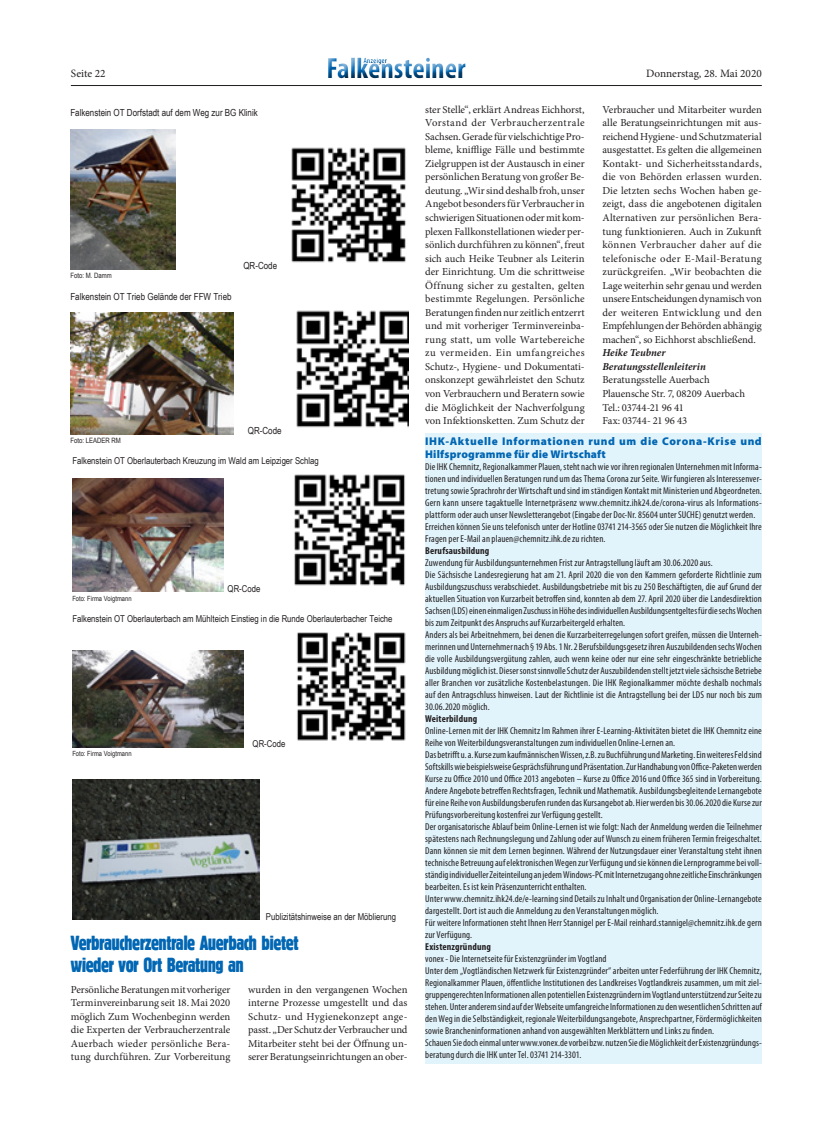
<style>
.page{position:relative;width:815px;height:1134px;background:#fff}
.page>*{position:absolute;margin:0;border:0;box-sizing:border-box;transform-origin:0 0}
.t1{font:700 condensed 29.38px "Myriad Pro";color:#0166b3}
.t2{font:21.25px/21.2px "Block D Regu Extr Cond";letter-spacing:-.025em;color:#0166b3}
.t3{font:900 11.25px/13.5px "Myriad Pro";letter-spacing:.05em;color:#0166b3}
.t4{font:11.25px "Minion Pro";color:#231f20}
.t5{font:10.62px/13.5px "Minion Pro";letter-spacing:-.005em;color:#231f20;text-align:justify}
.t6{font:italic 700 10.62px/13.5px "Minion Pro";color:#231f20}
.t7{font:condensed 10px/12px "Myriad Pro";letter-spacing:.01em;color:#231f20}
.t8{font:700 condensed 10px "Myriad Pro";letter-spacing:.015em;color:#231f20}
.t9{font:9.75px "Arial Narrow";color:#231f20}
.t10{font:9.5px "Arial Narrow";color:#231f20}
.t11{font:700 condensed 7.75px "Myriad Pro";color:#0166b3}
.t12{font:7.38px "Arial Narrow";color:#231f20}
.t13{font:7.12px "Arial Narrow";color:#231f20}
</style>
<div class="page">
<hr style="left:71px;top:85px;width:691px;height:1px;background:#231f20">
<div style="left:317px;top:48px;width:161px;height:39px;background:#fff"></div>
<div style="left:321px;top:52px;width:154px;height:35px;background:#231f20;opacity:.75"></div>
<img style="left:72px;top:479px;width:151px;height:113px">
<img style="left:294px;top:474px;width:111px;height:112px">
<img style="left:72px;top:651px;width:172px;height:96px">
<img style="left:297px;top:632px;width:109px;height:109px">
<img style="left:72px;top:779px;width:187px;height:140px">
<div style="left:425px;top:433px;width:337px;height:630px;background:#e1f4fc"></div>
<img style="left:70px;top:129px;width:106px;height:140px">
<img style="left:291px;top:147px;width:115px;height:116px">
<img style="left:70px;top:312px;width:163px;height:122px">
<img style="left:296px;top:310px;width:112px;height:118px">
<p class="t11" style="left:363px;top:56px;width:25px">Anzeiger</p>
<h1 class="t1" style="left:326px;top:50px;width:141px">Falkensteiner</h1>
<p class="t4" style="left:71px;top:66px;width:36px">Seite 22</p>
<p class="t4" style="left:646px;top:66px;width:117px">Donnerstag, 28. Mai 2020</p>
<p class="t9" style="left:70px;top:105px;width:189px">Falkenstein OT Dorfstadt auf dem Weg zur BG Klinik</p>
<p class="t12" style="left:70px;top:270px;width:43px">Foto: M. Damm</p>
<p class="t9" style="left:70px;top:290px;width:163px">Falkenstein OT Trieb Gelände der FFW Trieb</p>
<p class="t9" style="left:243px;top:259px;width:35px">QR-Code</p>
<p class="t12" style="left:70px;top:435px;width:52px">Foto: LEADER RM</p>
<p class="t9" style="left:248px;top:424px;width:35px">QR-Code</p>
<p class="t10" style="left:72px;top:454px;width:248px">Falkenstein OT Oberlauterbach Kreuzung im Wald am Leipziger Schlag</p>
<p class="t10" style="left:228px;top:582px;width:34px">QR-Code</p>
<p class="t13" style="left:72px;top:593px;width:61px">Foto: Firma Voigtmann</p>
<p class="t10" style="left:72px;top:612px;width:322px">Falkenstein OT Oberlauterbach am Mühlteich Einstieg in die Runde Oberlauterbacher Teiche</p>
<p class="t13" style="left:72px;top:748px;width:61px">Foto: Firma Voigtmann</p>
<p class="t10" style="left:253px;top:737px;width:34px">QR-Code</p>
<p class="t10" style="left:266px;top:909px;width:132px">Publizitätshinweise an der Möblierung</p>
<h2 class="t2" style="left:71px;top:933px;width:229px">Verbraucherzentrale Auerbach bietet wieder vor Ort Beratung an</h2>
<p class="t5" style="left:71px;top:982px;width:161px">Persönliche Beratungen mit vorheriger Terminvereinbarung seit 18. Mai 2020 möglich Zum Wochenbeginn werden die Experten der Verbraucherzentrale Auerbach wieder persönliche Bera&shy;tung durchführen. Zur Vorbereitung</p>
<p class="t5" style="left:248px;top:982px;width:161px">wurden in den vergangenen Wochen interne Prozesse umgestellt und das Schutz- und Hygienekonzept ange&shy;passt. „Der Schutz der Verbraucher und Mitarbeiter steht bei der Öffnung un&shy;serer Beratungseinrichtungen an ober-</p>
<p class="t5" style="left:425px;top:103px;width:161px">ster Stelle“, erklärt Andreas Eichhorst, Vorstand der Verbraucherzentrale Sachsen. Gerade für vielschichtige Pro&shy;bleme, knifflige Fälle und bestimmte Zielgruppen ist der Austausch in einer persönlichen Beratung von großer Be&shy;deutung. „Wir sind deshalb froh, unser Angebot besonders für Verbraucher in schwierigen Situationen oder mit kom&shy;plexen Fallkonstellationen wieder per&shy;sönlich durchführen zu können“, freut sich auch Heike Teubner als Leiterin der Einrichtung. Um die schrittweise Öffnung sicher zu gestalten, gelten bestimmte Regelungen. Persönliche Beratungen finden nur zeitlich entzerrt und mit vorheriger Terminvereinba&shy;rung statt, um volle Wartebereiche zu vermeiden. Ein umfangreiches Schutz-, Hygiene- und Dokumentati&shy;onskonzept gewährleistet den Schutz von Verbrauchern und Beratern sowie die Möglichkeit der Nachverfolgung von Infektionsketten. Zum Schutz der</p>
<p class="t5" style="left:602px;top:103px;width:161px">Verbraucher und Mitarbeiter wurden alle Beratungseinrichtungen mit aus&shy;reichend Hygiene- und Schutzmaterial ausgestattet. Es gelten die allgemeinen Kontakt- und Sicherheitsstandards, die von Behörden erlassen wurden.<br>Die letzten sechs Wochen haben ge&shy;zeigt, dass die angebotenen digitalen Alternativen zur persönlichen Bera&shy;tung funktionieren. Auch in Zukunft können Verbraucher daher auf die telefonische oder E-Mail-Beratung zurückgreifen. „Wir beobachten die Lage weiterhin sehr genau und werden unsere Entscheidungen dynamisch von der weiteren Entwicklung und den Empfehlungen der Behörden abhängig machen“, so Eichhorst abschließend.</p>
<p class="t6" style="left:602px;top:346px;width:105px">Heike Teubner<br>Beratungsstellenleiterin</p>
<p class="t5" style="left:602px;top:373px;width:144px;text-align:left">Beratungsstelle Auerbach<br>Plauensche Str. 7, 08209 Auerbach<br>Tel.: 03744-21 96 41<br>Fax: 03744- 21 96 43</p>
<p class="t3" style="left:425px;top:434px;width:338px">IHK-Aktuelle Informationen rund um die Corona-Krise und<br>Hilfsprogramme für die Wirtschaft</p>
<p class="t7" style="left:425px;top:461px;width:338px">Die IHK Chemnitz, Regionalkammer Plauen, steht nach wie vor ihren regionalen Unternehmen mit Informa&shy;tionen und individuellen Beratungen rund um das Thema Corona zur Seite. Wir fungieren als Interessenver&shy;tretung sowie Sprachrohr der Wirtschaft und sind im ständigen Kontakt mit Ministerien und Abgeordneten.<br>Gern kann unsere tagaktuelle Internetpräsenz www.chemnitz.ihk24.de/corona-virus als Informations&shy;plattform oder auch unser Newsletterangebot (Eingabe der Doc-Nr. 85604 unter SUCHE) genutzt werden.<br>Erreichen können Sie uns telefonisch unter der Hotline 03741 214-3565 oder Sie nutzen die Möglichkeit Ihre Fragen per E-Mail an plauen@chemnitz.ihk.de zu richten.</p>
<p class="t8" style="left:425px;top:545px;width:66px">Berufsausbildung</p>
<p class="t7" style="left:425px;top:557px;width:338px">Zuwendung für Ausbildungsunternehmen Frist zur Antragstellung läuft am 30.06.2020 aus.<br>Die Sächsische Landesregierung hat am 21. April 2020 die von den Kammern geforderte Richtlinie zum Ausbildungszuschuss verabschiedet. Ausbildungsbetriebe mit bis zu 250 Beschäftigten, die auf Grund der aktuellen Situation von Kurzarbeit betroffen sind, konnten ab dem 27. April 2020 über die Landesdirektion Sachsen (LDS) einen einmaligen Zuschuss in Höhe des individuellen Ausbildungsentgeltes für die sechs Wochen bis zum Zeitpunkt des Anspruchs auf Kurzarbeitergeld erhalten.<br>Anders als bei Arbeitnehmern, bei denen die Kurzarbeiterregelungen sofort greifen, müssen die Unterneh&shy;merinnen und Unternehmer nach § 19 Abs. 1 Nr. 2 Berufsbildungsgesetz ihren Auszubildenden sechs Wochen die volle Ausbildungsvergütung zahlen, auch wenn keine oder nur eine sehr eingeschränkte betriebliche Ausbildung möglich ist. Dieser sonst sinnvolle Schutz der Auszubildenden stellt jetzt viele sächsische Betriebe aller Branchen vor zusätzliche Kostenbelastungen. Die IHK Regionalkammer möchte deshalb nochmals auf den Antragschluss hinweisen. Laut der Richtlinie ist die Antragstellung bei der LDS nur noch bis zum 30.06.2020 möglich.</p>
<p class="t8" style="left:425px;top:713px;width:54px">Weiterbildung</p>
<p class="t7" style="left:425px;top:725px;width:338px">Online-Lernen mit der IHK Chemnitz Im Rahmen ihrer E-Learning-Aktivitäten bietet die IHK Chemnitz eine Reihe von Weiterbildungsveranstaltungen zum individuellen Online-Lernen an.<br>Das betrifft u. a. Kurse zum kaufmännischen Wissen, z.B. zu Buchführung und Marketing. Ein weiteres Feld sind Softskills wie beispielsweise Gesprächsführung und Präsentation. Zur Handhabung von Office-Paketen werden Kurse zu Office 2010 und Office 2013 angeboten – Kurse zu Office 2016 und Office 365 sind in Vorbereitung.<br>Andere Angebote betreffen Rechtsfragen, Technik und Mathematik. Ausbildungsbegleitende Lernangebote für eine Reihe von Ausbildungsberufen runden das Kursangebot ab. Hier werden bis 30.06.2020 die Kurse zur Prüfungsvorbereitung kostenfrei zur Verfügung gestellt.<br>Der organisatorische Ablauf beim Online-Lernen ist wie folgt: Nach der Anmeldung werden die Teilnehmer spätestens nach Rechnungslegung und Zahlung oder auf Wunsch zu einem früheren Termin freigeschaltet.<br>Dann können sie mit dem Lernen beginnen. Während der Nutzungsdauer einer Veranstaltung steht ihnen technische Betreuung auf elektronischen Wegen zur Verfügung und sie können die Lernprogramme bei voll&shy;ständig individueller Zeiteinteilung an jedem Windows-PC mit Internetzugang ohne zeitliche Einschränkungen bearbeiten. Es ist kein Präsenzunterricht enthalten.<br>Unter www.chemnitz.ihk24.de/e-learning sind Details zu Inhalt und Organisation der Online-Lernangebote dargestellt. Dort ist auch die Anmeldung zu den Veranstaltungen möglich.<br>Für weitere Informationen steht Ihnen Herr Stannigel per E-Mail reinhard.stannigel@chemnitz.ihk.de gern zur Verfügung.</p>
<p class="t8" style="left:425px;top:941px;width:67px">Existenzgründung</p>
<p class="t7" style="left:425px;top:953px;width:338px">vonex - Die Internetseite für Existenzgründer im Vogtland<br>Unter dem „Vogtländischen Netzwerk für Existenzgründer“ arbeiten unter Federführung der IHK Chemnitz, Regionalkammer Plauen, öffentliche Institutionen des Landkreises Vogtlandkreis zusammen, um mit ziel&shy;gruppengerechten Informationen allen potentiellen Existenzgründern im Vogtland unterstützend zur Seite zu stehen. Unter anderem sind auf der Webseite umfangreiche Informationen zu den wesentlichen Schritten auf den Weg in die Selbständigkeit, regionale Weiterbildungsangebote, Ansprechpartner, Fördermöglichkeiten sowie Brancheninformationen anhand von ausgewählten Merkblättern und Links zu finden.<br>Schauen Sie doch einmal unter www.vonex.de vorbei bzw. nutzen Sie die Möglichkeit der Existenzgründungs&shy;beratung durch die IHK unter Tel. 03741 214-3301.</p>
</div>
